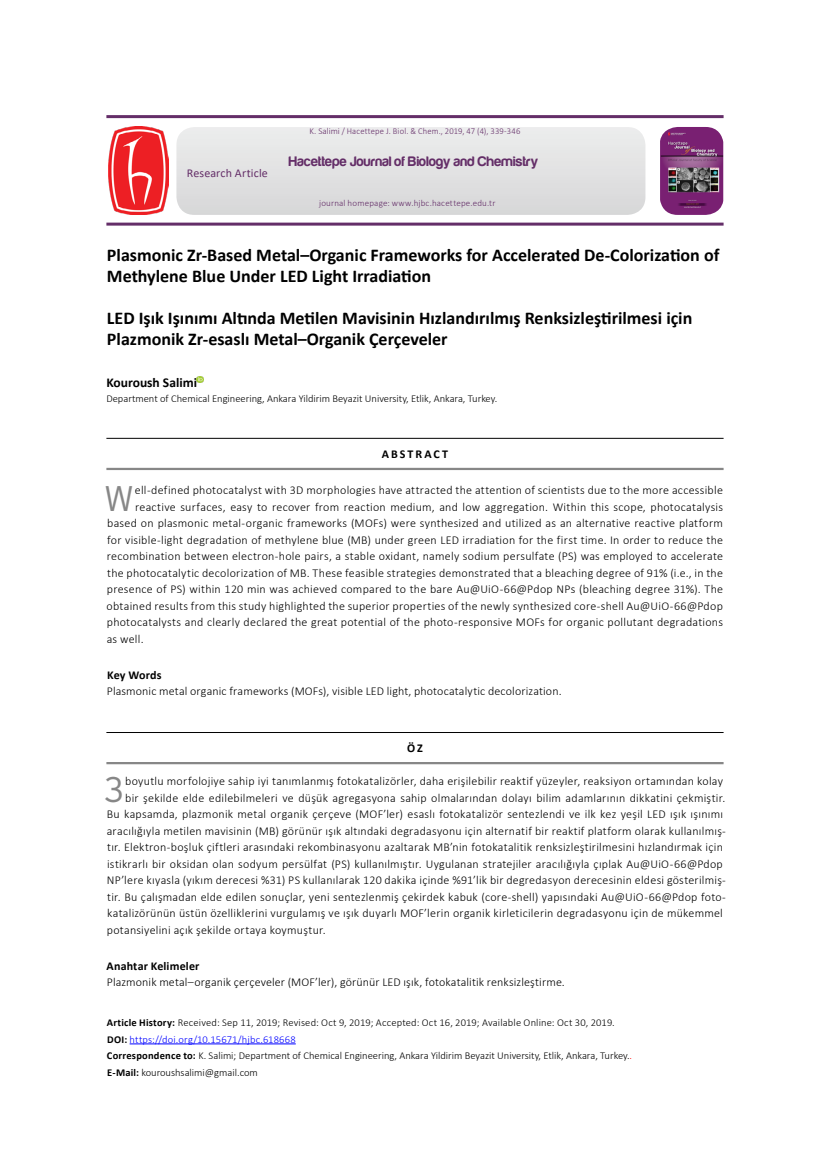
<style>
.page{position:relative;width:830px;height:1170px;background:#fff}
.page>*{position:absolute;margin:0;border:0;box-sizing:border-box;transform-origin:0 0}
.t1{font:300 35.55px "Interstate";color:#878787}
.t2{font:700 18px/21px "Calibri";color:#000}
.t3{font:14.25px "Harabara";letter-spacing:.015em;color:#642e68}
.t4{font:700 13.5px "Calibri";color:#000}
.t5{font:300 12px "Calibri";letter-spacing:.02em;color:#000}
.t6{font:700 12px "Calibri";letter-spacing:.015em;color:#000}
.t7{font:12px "Calibri";letter-spacing:.015em;color:#642e68}
.t8{font:700 12px "Calibri";letter-spacing:.17em;color:#000}
.t9{font:300 10.5px/16.5px "Calibri";color:#000}
.t10{font:300 9px "Calibri";letter-spacing:.02em;color:#642e68}
.s1{font-weight:700}
.s2{color:#00f}
.s3{color:#f00}
</style>
<div class="page">
<svg style="left:197px;top:376px;width:6px;height:6px"></svg>
<hr style="left:106px;top:732px;width:617px;height:1px;background:#000">
<hr style="left:106px;top:762px;width:617px;height:2px;background:#878787">
<hr style="left:106px;top:438px;width:617px;height:1px;background:#000">
<hr style="left:106px;top:468px;width:617px;height:2px;background:#878787">
<hr style="left:129px;top:1043px;width:166px;height:1px;background:#00f">
<img style="left:108px;top:127px;width:60px;height:88px">
<img style="left:660px;top:127px;width:63px;height:88px">
<hr style="left:106px;top:115px;width:617px;height:3px;background:#642e68">
<hr style="left:106px;top:222px;width:617px;height:3px;background:#642e68">
<p class="t7" style="left:187px;top:165px;width:83px">Research Article</p>
<p class="t10" style="left:309px;top:125px;width:212px">K. Salimi / Hacettepe J. Biol. &amp; Chem., 2019, 47 (4), 339-346</p>
<p class="t3" style="left:289px;top:154px;width:251px">Hacettepe Journal of Biology and Chemistry</p>
<p class="t10" style="left:319px;top:198px;width:178px">journal homepage: www.hjbc.hacettepe.edu.tr</p>
<h2 class="t2" style="left:107px;top:244px;width:613px">Plasmonic Zr-Based Metal–Organic Frameworks for Accelerated De-Colorization of<br>Methylene Blue Under LED Light Irradiation</h2>
<h2 class="t2" style="left:107px;top:307px;width:586px">LED Işık Işınımı Altında Metilen Mavisinin Hızlandırılmış Renksizleştirilmesi için<br>Plazmonik Zr-esaslı Metal–Organik Çerçeveler</h2>
<p class="t4" style="left:106px;top:373px;width:92px">Kouroush Salimi</p>
<p class="t9" style="left:106px;top:390px;width:392px">Department of Chemical Engineering, Ankara Yildirim Beyazit University, Etlik, Ankara, Turkey.</p>
<p class="t8" style="left:381px;top:445px;width:68px">ABSTRACT</p>
<h1 class="t1" style="left:104px;top:477px;width:32px">W</h1>
<p class="t5" style="left:135px;top:482px;width:589px">ell-defined photocatalyst with 3D morphologies have attracted the attention of scientists due to the more accessible</p>
<p class="t5" style="left:135px;top:499px;width:589px">reactive surfaces, easy to recover from reaction medium, and low aggregation. Within this scope, photocatalysis</p>
<p class="t5" style="left:107px;top:515px;width:617px">based on plasmonic metal-organic frameworks (MOFs) were synthesized and utilized as an alternative reactive platform</p>
<p class="t5" style="left:107px;top:532px;width:617px">for visible-light degradation of methylene blue (MB) under green LED irradiation for the first time. In order to reduce the</p>
<p class="t5" style="left:107px;top:548px;width:617px">recombination between electron-hole pairs, a stable oxidant, namely sodium persulfate (PS) was employed to accelerate</p>
<p class="t5" style="left:107px;top:565px;width:617px">the photocatalytic decolorization of MB. These feasible strategies demonstrated that a bleaching degree of 91% (i.e., in the</p>
<p class="t5" style="left:107px;top:581px;width:617px">presence of PS) within 120 min was achieved compared to the bare Au@UiO-66@Pdop NPs (bleaching degree 31%). The</p>
<p class="t5" style="left:106px;top:598px;width:617px">obtained results from this study highlighted the superior properties of the newly synthesized core-shell Au@UiO-66@Pdop</p>
<p class="t5" style="left:107px;top:614px;width:617px">photocatalysts and clearly declared the great potential of the photo-responsive MOFs for organic pollutant degradations</p>
<p class="t5" style="left:107px;top:631px;width:38px">as well.</p>
<p class="t6" style="left:107px;top:666px;width:56px">Key Words</p>
<p class="t5" style="left:107px;top:683px;width:456px">Plasmonic metal organic frameworks (MOFs), visible LED light, photocatalytic decolorization.</p>
<p class="t6" style="left:407px;top:739px;width:17px">ÖZ</p>
<h1 class="t1" style="left:104px;top:768px;width:22px">3</h1>
<p class="t5" style="left:125px;top:773px;width:599px">boyutlu morfolojiye sahip iyi tanımlanmış fotokatalizörler, daha erişilebilir reaktif yüzeyler, reaksiyon ortamından kolay</p>
<p class="t5" style="left:125px;top:790px;width:601px">bir şekilde elde edilebilmeleri ve düşük agregasyona sahip olmalarından dolayı bilim adamlarının dikkatini çekmiştir.</p>
<p class="t5" style="left:107px;top:806px;width:617px">Bu kapsamda, plazmonik metal organik çerçeve (MOF’ler) esaslı fotokatalizör sentezlendi ve ilk kez yeşil LED ışık ışınımı</p>
<p class="t5" style="left:107px;top:823px;width:620px">aracılığıyla metilen mavisinin (MB) görünür ışık altındaki degradasyonu için alternatif bir reaktif platform olarak kullanılmış-</p>
<p class="t5" style="left:107px;top:839px;width:617px">tır. Elektron-boşluk çiftleri arasındaki rekombinasyonu azaltarak MB’nin fotokatalitik renksizleştirilmesini hızlandırmak için</p>
<p class="t5" style="left:107px;top:856px;width:617px">istikrarlı bir oksidan olan sodyum persülfat (PS) kullanılmıştır. Uygulanan stratejiler aracılığıyla çıplak Au@UiO-66@Pdop</p>
<p class="t5" style="left:107px;top:872px;width:620px">NP’lere kıyasla (yıkım derecesi %31) PS kullanılarak 120 dakika içinde %91’lik bir degredasyon derecesinin eldesi gösterilmiş-</p>
<p class="t5" style="left:107px;top:889px;width:620px">tir. Bu çalışmadan elde edilen sonuçlar, yeni sentezlenmiş çekirdek kabuk (core-shell) yapısındaki Au@UiO-66@Pdop foto-</p>
<p class="t5" style="left:107px;top:905px;width:617px">katalizörünün üstün özelliklerini vurgulamış ve ışık duyarlı MOF’lerin organik kirleticilerin degradasyonu için de mükemmel</p>
<p class="t5" style="left:107px;top:922px;width:220px">potansiyelini açık şekilde ortaya koymuştur.</p>
<p class="t6" style="left:106px;top:957px;width:94px">Anahtar Kelimeler</p>
<p class="t5" style="left:107px;top:974px;width:459px">Plazmonik metal–organik çerçeveler (MOF’ler), görünür LED ışık, fotokatalitik renksizleştirme.</p>
<p class="t9" style="left:107px;top:1014px;width:526px"><span class="s1">Article History:</span> Received: Sep 11, 2019; Revised: Oct 9, 2019; Accepted: Oct 16, 2019; Available Online: Oct 30, 2019.<br><span class="s1">DOI:</span> <span class="s2">https://doi.org/10.15671/hjbc.618668<br></span><span class="s1">Correspondence to:</span> K. Salimi; Department of Chemical Engineering, Ankara Yildirim Beyazit University, Etlik, Ankara, Turkey.<span class="s3">.<br></span><span class="s1">E-Mail:</span> kouroushsalimi@gmail.com</p>
</div>
